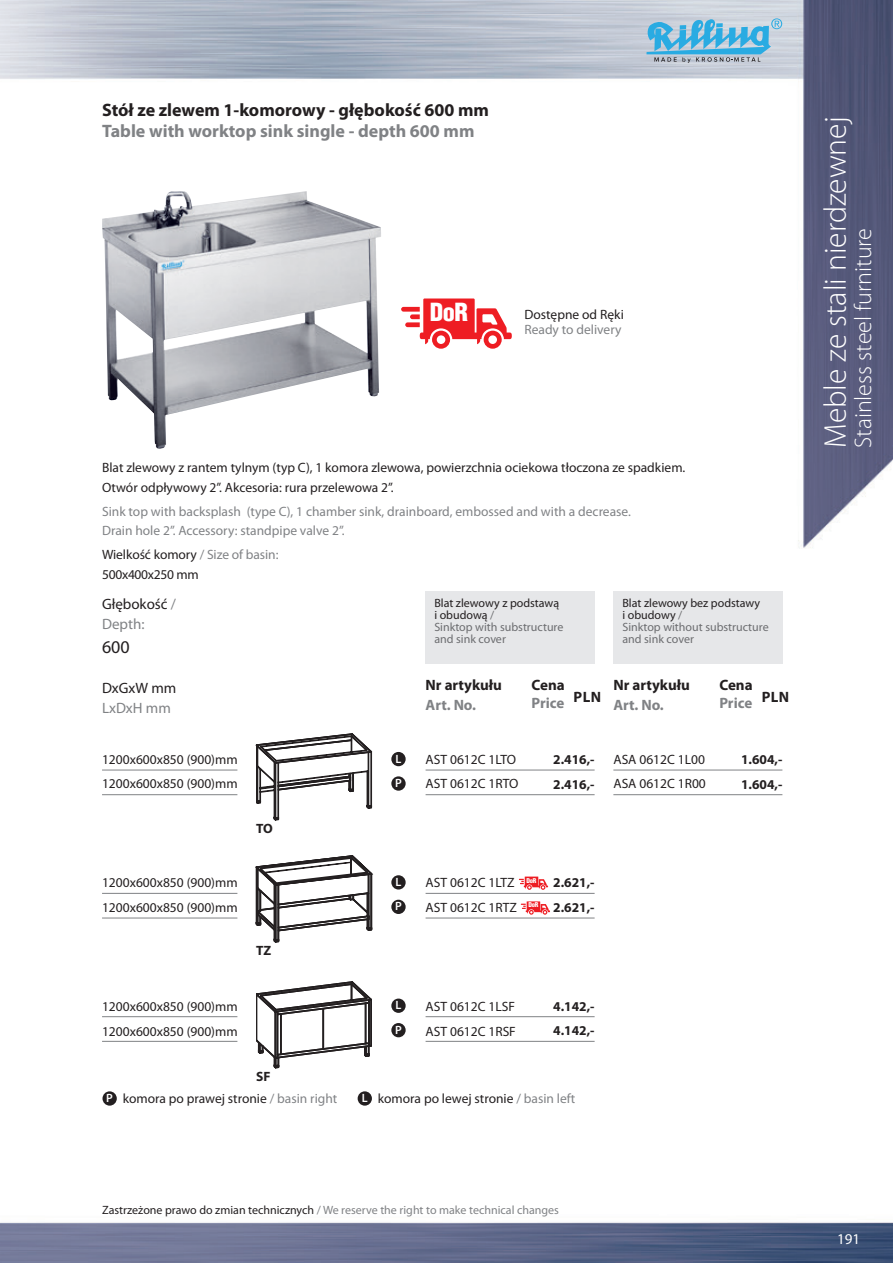
<style>
.page{position:relative;width:893px;height:1263px;background:#fff}
.page>*{position:absolute;margin:0;border:0;box-sizing:border-box;transform-origin:0 0}
.t1{font:300 31.5px "Myriad Pro";color:#fff}
.t2{font:900 24.45px "Switzerland Cond";color:#fff}
.t3{font:300 24px "Myriad Pro";color:#fff}
.t4{font:700 18px "Myriad Pro";color:#231f20}
.t5{font:700 18px "Myriad Pro";color:#808285}
.t6{font:18px "Myriad Pro";color:#231f20}
.t7{font:700 15px "Myriad Pro";color:#231f20}
.t8{font:700 15px "Myriad Pro";letter-spacing:-.005em;color:#808285}
.t9{font:15px/19.5px "Myriad Pro";color:#231f20}
.t10{font:15px "Myriad Pro";color:#808285}
.t11{font:15px "Myriad Pro";color:#fff}
.t12{font:13.5px/24.8px "Myriad Pro";color:#231f20}
.t13{font:13.5px/19.5px "Myriad Pro";color:#808285}
.t14{font:700 13.5px/24.6px "Myriad Pro";color:#231f20}
.t15{font:12px/12px "Myriad Pro";color:#6c6d70}
.t16{font:12px "Myriad Pro";color:#808285}
.t17{font:600 12px/24.5px "Myriad Pro";color:#fff}
.t18{font:900 6.45px "Switzerland Cond";letter-spacing:-.02em;color:#fff}
.s1{color:#808285}
.s2{color:#231f20}
.s3{font-weight:600;font-size:12px;color:#fff}
</style>
<div class="page">
<img style="left:0;top:0;width:893px;height:1263px">
<svg style="left:646px;top:18px;width:136px;height:45px;background:#86bdd9"></svg>
<img style="left:102px;top:191px;width:279px;height:258px">
<hr style="left:613px;top:770px;width:169px;height:1px;background:#808285">
<hr style="left:613px;top:794px;width:169px;height:1px;background:#808285">
<div style="left:613px;top:591px;width:169px;height:73px;background:#e6e7e9"></div>
<div style="left:426px;top:591px;width:169px;height:73px;background:#e6e7e9"></div>
<hr style="left:102px;top:770px;width:135px;height:1px;background:#808285">
<hr style="left:102px;top:794px;width:135px;height:1px;background:#808285">
<hr style="left:102px;top:893px;width:135px;height:1px;background:#808285">
<hr style="left:102px;top:918px;width:135px;height:1px;background:#808285">
<hr style="left:102px;top:1016px;width:135px;height:1px;background:#808285">
<hr style="left:102px;top:1041px;width:135px;height:1px;background:#808285">
<hr style="left:426px;top:770px;width:169px;height:1px;background:#808285">
<hr style="left:426px;top:794px;width:169px;height:1px;background:#808285">
<hr style="left:426px;top:893px;width:169px;height:1px;background:#808285">
<hr style="left:426px;top:918px;width:169px;height:1px;background:#808285">
<hr style="left:426px;top:1016px;width:169px;height:1px;background:#808285">
<hr style="left:426px;top:1041px;width:169px;height:1px;background:#808285">
<div style="left:102px;top:1091px;width:15px;height:15px;background:#231f20;border-radius:50%"></div>
<div style="left:358px;top:1091px;width:14px;height:15px;background:#231f20;border-radius:50%"></div>
<div style="left:391px;top:752px;width:15px;height:14px;background:#231f20;border-radius:50%"></div>
<div style="left:391px;top:776px;width:15px;height:15px;background:#231f20;border-radius:50%"></div>
<div style="left:391px;top:875px;width:15px;height:14px;background:#231f20;border-radius:50%"></div>
<div style="left:391px;top:900px;width:15px;height:14px;background:#231f20;border-radius:50%"></div>
<div style="left:391px;top:998px;width:15px;height:15px;background:#231f20;border-radius:50%"></div>
<div style="left:391px;top:1023px;width:15px;height:14px;background:#231f20;border-radius:50%"></div>
<svg style="left:401px;top:298px;width:111px;height:51px"></svg>
<svg style="left:519px;top:876px;width:29px;height:14px"></svg>
<svg style="left:521px;top:901px;width:29px;height:14px"></svg>
<svg style="left:256px;top:733px;width:116px;height:88px"></svg>
<svg style="left:256px;top:855px;width:118px;height:88px"></svg>
<svg style="left:256px;top:981px;width:116px;height:88px"></svg>
<h3 class="t4" style="left:102px;top:98px;width:388px">Stół ze zlewem 1-komorowy - głębokość 600 mm</h3>
<h3 class="t5" style="left:102px;top:119px;width:374px">Table with worktop sink single - depth 600 mm</h3>
<h2 class="t2" style="left:430px;top:296px;width:40px">DoR</h2>
<p class="t12" style="left:524px;top:301px;width:101px">Dostępne od Ręki</p>
<p class="t13" style="left:524px;top:319px;width:99px">Ready to delivery</p>
<p class="t12" style="left:102px;top:458px;width:585px;line-height:19.5px">Blat zlewowy z rantem tylnym (typ C), 1 komora zlewowa, powierzchnia ociekowa tłoczona ze spadkiem.<br>Otwór odpływowy 2”. Akcesoria: rura przelewowa 2”.</p>
<p class="t13" style="left:102px;top:501px;width:530px">Sink top with backsplash (type C), 1 chamber sink, drainboard, embossed and with a decrease.<br>Drain hole 2”. Accessory: standpipe valve 2”.</p>
<p class="t12" style="left:102px;top:545px;width:178px;line-height:19.5px">Wielkość komory <span class="s1">/ Size of basin:<br></span>500x400x250 mm</p>
<p class="t9" style="left:102px;top:594px;width:75px">Głębokość <span class="s1">/<br>Depth:</span></p>
<h3 class="t6" style="left:102px;top:636px;width:29px">600</h3>
<p class="t15" style="left:434px;top:597px;width:131px"><span class="s2">Blat zlewowy z podstawą i obudową</span> /<br>Sinktop with substructure and sink cover</p>
<p class="t15" style="left:622px;top:597px;width:148px"><span class="s2">Blat zlewowy bez podstawy<br>i obudowy</span> /<br>Sinktop without substructure and sink cover</p>
<p class="t9" style="left:102px;top:678px;width:76px">DxGxW mm</p>
<p class="t10" style="left:102px;top:698px;width:70px">LxDxH mm</p>
<p class="t7" style="left:426px;top:675px;width:78px">Nr artykułu</p>
<p class="t8" style="left:426px;top:695px;width:52px">Art. No.</p>
<p class="t7" style="left:532px;top:675px;width:35px">Cena</p>
<p class="t8" style="left:532px;top:693px;width:34px">Price</p>
<p class="t7" style="left:574px;top:687px;width:29px">PLN</p>
<p class="t7" style="left:613px;top:675px;width:78px">Nr artykułu</p>
<p class="t8" style="left:613px;top:695px;width:52px">Art. No.</p>
<p class="t7" style="left:719px;top:675px;width:35px">Cena</p>
<p class="t8" style="left:719px;top:693px;width:34px">Price</p>
<p class="t7" style="left:762px;top:687px;width:29px">PLN</p>
<p class="t12" style="left:102px;top:746px;width:137px">1200x600x850 (900)mm<br>1200x600x850 (900)mm</p>
<p class="t17" style="left:395px;top:746px;width:8px">L<br>P</p>
<p class="t12" style="left:426px;top:746px;width:94px">AST 0612C 1LTO<br>AST 0612C 1RTO</p>
<p class="t14" style="left:553px;top:747px;width:43px">2.416,-<br>2.416,-</p>
<p class="t12" style="left:613px;top:746px;width:94px">ASA 0612C 1L00<br>ASA 0612C 1R00</p>
<p class="t14" style="left:741px;top:747px;width:43px">1.604,-<br>1.604,-</p>
<p class="t14" style="left:256px;top:815px;width:18px">TO</p>
<p class="t12" style="left:102px;top:870px;width:137px">1200x600x850 (900)mm<br>1200x600x850 (900)mm</p>
<p class="t17" style="left:395px;top:869px;width:8px">L<br>P</p>
<p class="t12" style="left:426px;top:870px;width:93px">AST 0612C 1LTZ<br>AST 0612C 1RTZ</p>
<p class="t18" style="left:526px;top:876px;width:12px">DoR</p>
<p class="t18" style="left:528px;top:901px;width:12px">DoR</p>
<p class="t14" style="left:553px;top:870px;width:43px">2.621,-<br>2.621,-</p>
<p class="t14" style="left:256px;top:938px;width:17px">TZ</p>
<p class="t12" style="left:102px;top:994px;width:137px">1200x600x850 (900)mm<br>1200x600x850 (900)mm</p>
<p class="t14" style="left:256px;top:1063px;width:16px">SF</p>
<p class="t17" style="left:395px;top:993px;width:8px">L<br>P</p>
<p class="t12" style="left:426px;top:994px;width:92px">AST 0612C 1LSF<br>AST 0612C 1RSF</p>
<p class="t14" style="left:553px;top:993px;width:43px">4.142,-<br>4.142,-</p>
<p class="t12" style="left:106px;top:1086px;width:233px"><span class="s3">P</span> komora po prawej stronie <span class="s1">/ basin right</span></p>
<p class="t12" style="left:362px;top:1086px;width:215px"><span class="s3">L</span> komora po lewej stronie <span class="s1">/ basin left</span></p>
<h1 class="t1" style="left:816px;top:448px;width:334px;rotate:-90deg">Meble ze stali nierdzewnej</h1>
<h3 class="t3" style="left:849px;top:448px;width:221px;rotate:-90deg">Stainless steel furniture</h3>
<p class="t16" style="left:102px;top:1202px;width:458px"><span class="s2">Zastrzeżone prawo do zmian technicznych</span> / We reserve the right to make technical changes</p>
<p class="t11" style="left:837px;top:1230px;width:25px">191</p>
</div>
